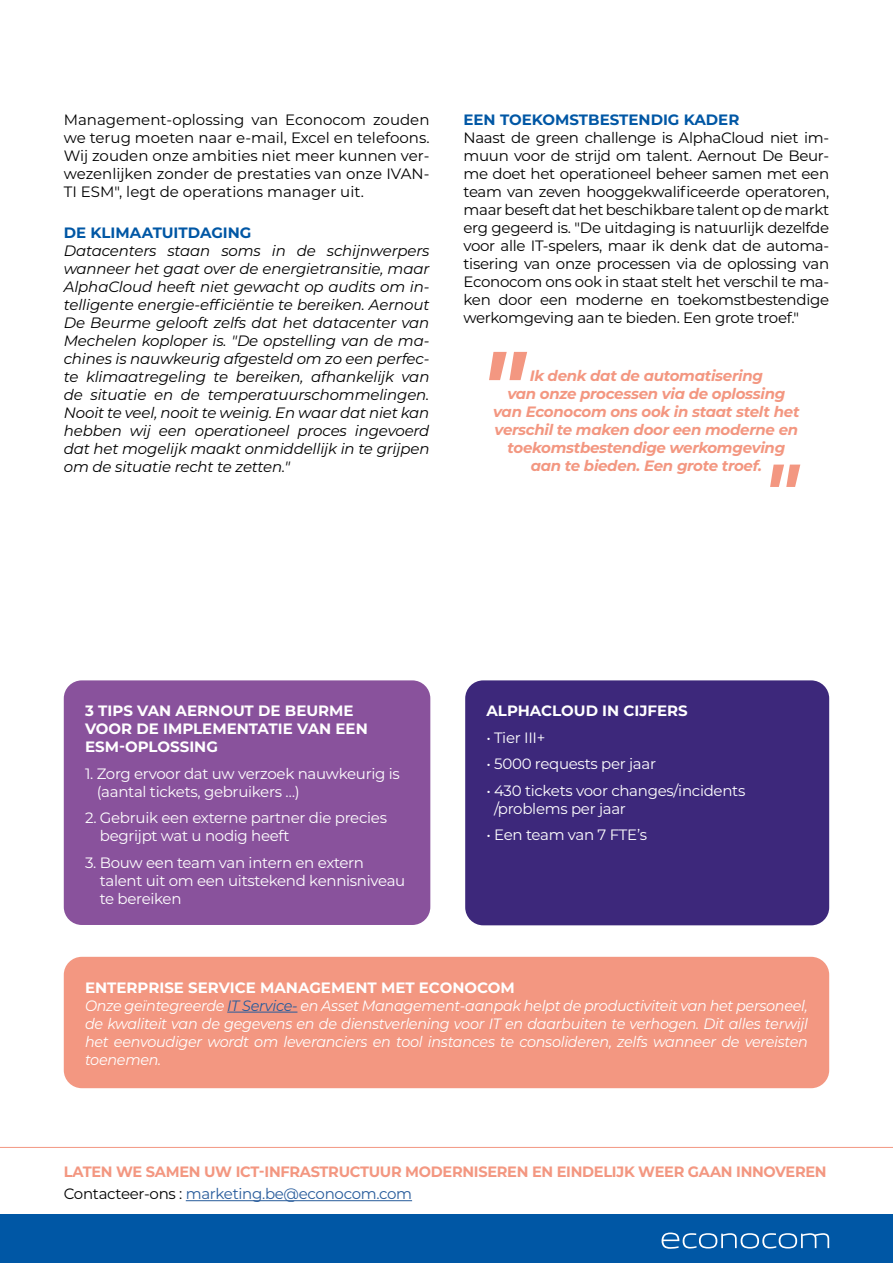
<style>
.page{position:relative;width:893px;height:1263px;background:#fff}
.page>*{position:absolute;margin:0;border:0;box-sizing:border-box;transform-origin:0 0}
.t1{font:15px/18px "Montserrat";letter-spacing:-.02em;color:#000;text-align:justify}
.t2{font:italic 15px/18px "Montserrat";letter-spacing:-.01em;color:#000;text-align:justify}
.t3{font:italic 15px/18px "Montserrat";letter-spacing:-.02em;color:#fff;scale:.96 1}
.t4{font:15px/18px "Montserrat";letter-spacing:-.02em;color:#fff}
.t5{font:italic 700 15px/18px "Montserrat";letter-spacing:-.02em;color:#f39781;text-align:center}
.t6{font:700 15px/22px "Montserrat";letter-spacing:-.02em;color:#f39781}
.t7{font:700 15px/18px "Montserrat";color:#fff}
.t8{font:700 15px "Montserrat";color:#0057a5}
.s1{font-weight:700;font-style:normal}
.s2{color:#275b9b}
.s3{font-weight:400;color:#000}
.s4{font-weight:400;color:#275b9b}
</style>
<div class="page">
<div style="left:0;top:1214px;width:893px;height:49px;background:#0057a5"></div>
<svg style="left:662px;top:1232px;width:167px;height:17px"></svg>
<hr style="left:0;top:1147px;width:893px;height:1px;background:#f39781">
<hr style="left:186px;top:1200px;width:226px;height:1px;background:#275b9b">
<div style="left:64px;top:680px;width:366px;height:245px;background:#89529c;border-radius:18px"></div>
<div style="left:465px;top:680px;width:364px;height:245px;background:#3d287b;border-radius:18px"></div>
<svg style="left:489px;top:352px;width:38px;height:28px"></svg>
<svg style="left:770px;top:465px;width:30px;height:22px"></svg>
<div style="left:64px;top:957px;width:765px;height:131px;background:#f39781;border-radius:18px"></div>
<hr style="left:227px;top:1012px;width:70px;height:1px;background:#275b9b">
<p class="t1" style="left:64px;top:110px;width:367px">Management-oplossing van Econocom zouden we terug moeten naar e-mail, Excel en telefoons.<br>Wij zouden onze ambities niet meer kunnen ver&shy;wezenlijken zonder de prestaties van onze IVAN-TI ESM", legt de operations manager uit.</p>
<p class="t8" style="left:64px;top:222px;width:189px">DE KLIMAATUITDAGING</p>
<p class="t2" style="left:64px;top:241px;width:367px">Datacenters staan soms in de schijnwerpers wanneer het gaat over de energietransitie, maar AlphaCloud heeft niet gewacht op audits om in&shy;telligente energie-efficiëntie te bereiken. Aernout De Beurme gelooft zelfs dat het datacenter van Mechelen koploper is. "De opstelling van de ma&shy;chines is nauwkeurig afgesteld om zo een perfec&shy;te klimaatregeling te bereiken, afhankelijk van de situatie en de temperatuurschommelingen.<br>Nooit te veel, nooit te weinig. En waar dat niet kan hebben wij een operationeel proces ingevoerd dat het mogelijk maakt onmiddellijk in te grijpen om de situatie recht te zetten."</p>
<p class="t8" style="left:463px;top:109px;width:277px">EEN TOEKOMSTBESTENDIG KADER</p>
<p class="t1" style="left:463px;top:128px;width:367px">Naast de green challenge is AlphaCloud niet im&shy;muun voor de strijd om talent. Aernout De Beur&shy;me doet het operationeel beheer samen met een team van zeven hooggekwalificeerde operatoren, maar beseft dat het beschikbare talent op de markt erg gegeerd is. "De uitdaging is natuurlijk dezelfde voor alle IT-spelers, maar ik denk dat de automa&shy;tisering van onze processen via de oplossing van Econocom ons ook in staat stelt het verschil te ma&shy;ken door een moderne en toekomstbestendige werkomgeving aan te bieden. Een grote troef."</p>
<p class="t5" style="left:493px;top:366px;width:308px">Ik denk dat de automatisering<br>van onze processen via de oplossing van Econocom ons ook in staat stelt het verschil te maken door een moderne en toekomstbestendige werkomgeving aan te bieden. Een grote troef.</p>
<p class="t7" style="left:85px;top:701px;width:284px">3 TIPS VAN AERNOUT DE BEURME<br>VOOR DE IMPLEMENTATIE VAN EEN<br>ESM-OPLOSSING</p>
<p class="t4" style="left:97px;top:764px;width:305px;text-indent:-12px">1. Zorg ervoor dat uw verzoek nauwkeurig is (aantal tickets, gebruikers …)</p>
<p class="t4" style="left:100px;top:808px;width:289px;text-indent:-15px">2. Gebruik een externe partner die precies begrijpt wat u nodig heeft</p>
<p class="t4" style="left:100px;top:853px;width:307px;text-indent:-15px">3. Bouw een team van intern en extern talent uit om een uitstekend kennisniveau te bereiken</p>
<p class="t7" style="left:486px;top:701px;width:203px">ALPHACLOUD IN CIJFERS</p>
<p class="t4" style="left:486px;top:728px;width:61px">• Tier III+</p>
<p class="t4" style="left:486px;top:754px;width:171px">• 5000 requests per jaar</p>
<p class="t4" style="left:494px;top:781px;width:253px;text-indent:-8px">• 430 tickets voor changes/incidents /problems per jaar</p>
<p class="t4" style="left:486px;top:825px;width:162px">• Een team van 7 FTE’s</p>
<p class="t3" style="left:85px;top:978px;width:754px"><span class="s1">ENTERPRISE SERVICE MANAGEMENT MET ECONOCOM<br></span>Onze geïntegreerde <span class="s2">IT Service-</span> en Asset Management-aanpak helpt de productiviteit van het personeel, de kwaliteit van de gegevens en de dienstverlening voor IT en daarbuiten te verhogen. Dit alles terwijl het eenvoudiger wordt om leveranciers en tool instances te consolideren, zelfs wanneer de vereisten toenemen.</p>
<p class="t6" style="left:64px;top:1160px;width:764px">LATEN WE SAMEN UW ICT-INFRASTRUCTUUR MODERNISEREN EN EINDELIJK WEER GAAN INNOVEREN<br><span class="s3">Contacteer-ons :</span> <span class="s4">marketing.be@econocom.com</span></p>
</div>
